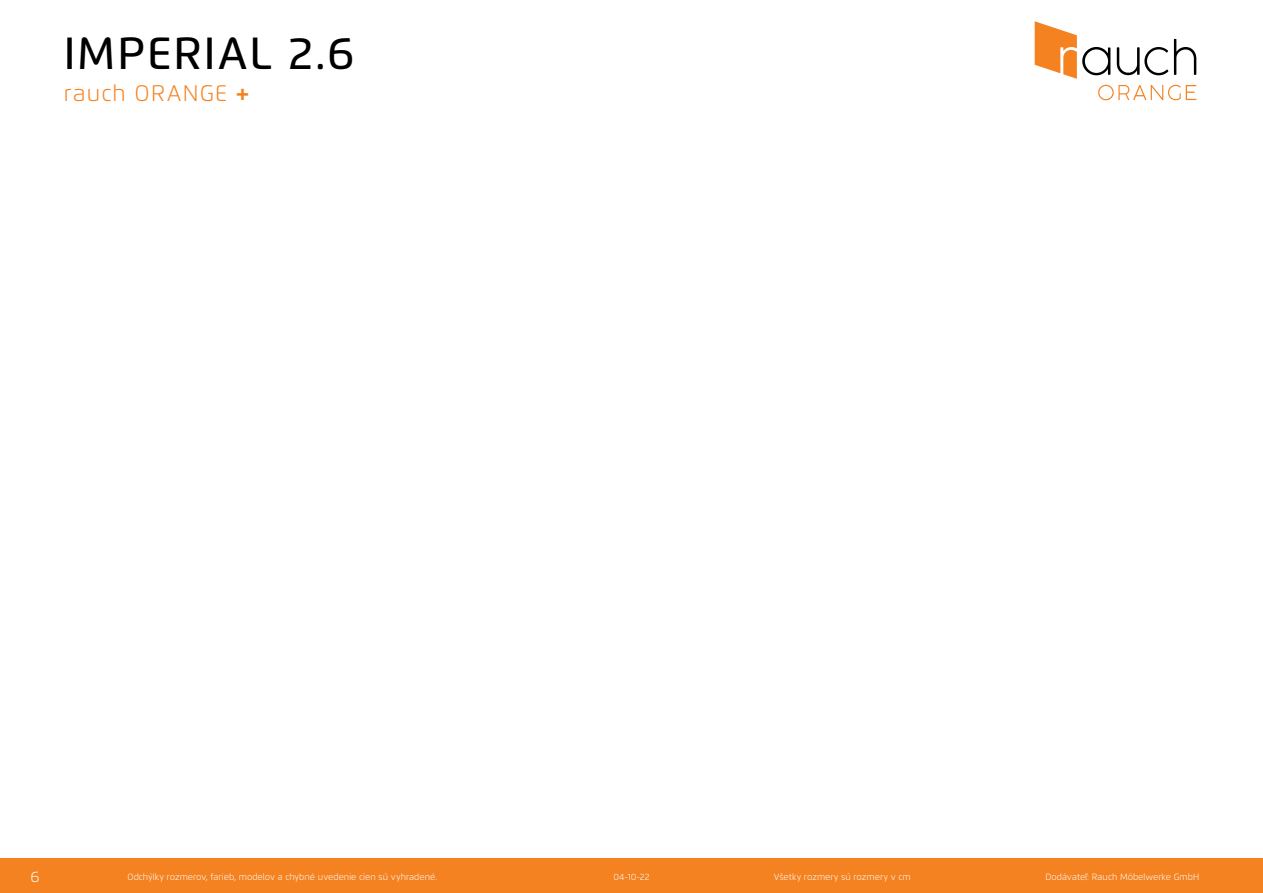
<style>
.page{position:relative;width:1263px;height:893px;background:#fff}
.page>*{position:absolute;margin:0;border:0;box-sizing:border-box;transform-origin:0 0}
.t1{font:500 45px "Flexo";letter-spacing:.04em;color:#000}
.t2{font:300 22.5px "Flexo";letter-spacing:.05em;color:#f58220}
.t3{font:300 15px "Flexo";color:#fff}
.t4{font:300 9px "Flexo";color:#fff}
.s1{font-weight:700}
</style>
<div class="page">
<div style="left:0;top:859px;width:1263px;height:34px;background:#f58220"></div>
<svg style="left:1117px;top:47px;width:51px;height:28px"></svg>
<svg style="left:1174px;top:39px;width:22px;height:36px"></svg>
<svg style="left:1098px;top:85px;width:98px;height:15px"></svg>
<svg style="left:1035px;top:21px;width:75px;height:58px"></svg>
<h1 class="t1" style="left:64px;top:26px;width:292px">IMPERIAL 2.6</h1>
<h2 class="t2" style="left:64px;top:79px;width:187px">rauch ORANGE <span class="s1">+</span></h2>
<h3 class="t3" style="left:31px;top:867px;width:11px">6</h3>
<p class="t4" style="left:128px;top:872px;width:311px">Odchýlky rozmerov, farieb, modelov a chybné uvedenie cien sú vyhradené.</p>
<p class="t4" style="left:613px;top:872px;width:38px">04-10-22</p>
<p class="t4" style="left:774px;top:872px;width:138px">Všetky rozmery sú rozmery v cm</p>
<p class="t4" style="left:1045px;top:872px;width:155px">Dodávateľ: Rauch Möbelwerke GmbH</p>
</div>
